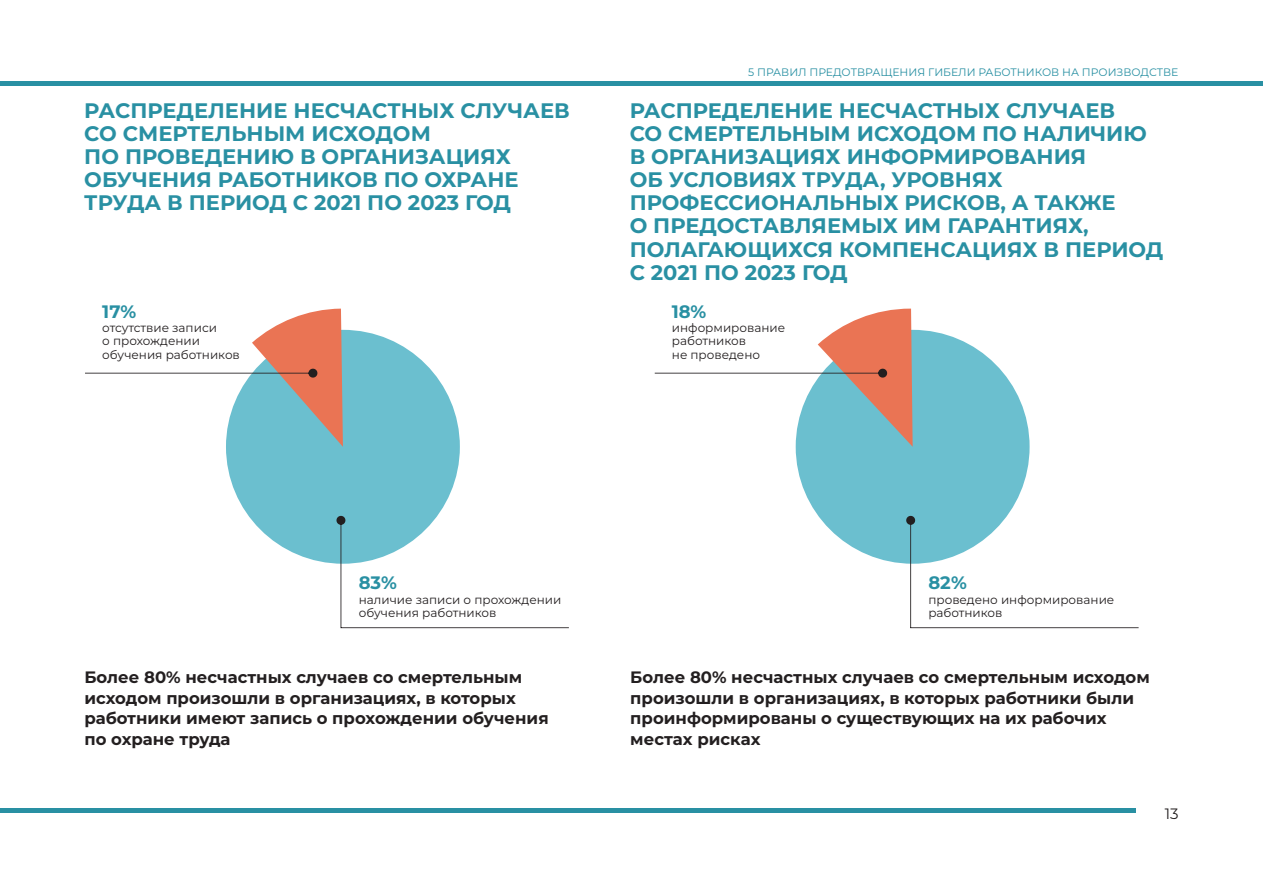
<style>
.page{position:relative;width:1263px;height:893px;background:#fff}
.page>*{position:absolute;margin:0;border:0;box-sizing:border-box;transform-origin:0 0}
.t1{font:700 21px/23.1px "Montserrat";color:#2990a3}
.t2{font:700 18px "Montserrat";color:#2990a3}
.t3{font:700 16.5px/20.5px "Montserrat";color:#231f20}
.t4{font:15px "Montserrat";color:#231f20}
.t5{font:12px/13.2px "Montserrat";color:#231f20}
.t6{font:10.8px "Montserrat";color:#2990a3}
</style>
<div class="page">
<hr style="left:0;top:81px;width:1263px;height:4px;background:#2990a3">
<hr style="left:0;top:808px;width:1135px;height:4px;background:#2990a3">
<div style="left:226px;top:330px;width:234px;height:234px;background:#6bbfcf;border-radius:50%"></div>
<svg style="left:336px;top:516px;width:233px;height:112px"></svg>
<svg style="left:85px;top:309px;width:258px;height:138px"></svg>
<div style="left:796px;top:330px;width:233px;height:234px;background:#6bbfcf;border-radius:50%"></div>
<svg style="left:906px;top:516px;width:232px;height:112px"></svg>
<svg style="left:655px;top:309px;width:258px;height:138px"></svg>
<p class="t6" style="left:748px;top:65px;width:432px">5 ПРАВИЛ ПРЕДОТВРАЩЕНИЯ ГИБЕЛИ РАБОТНИКОВ НА ПРОИЗВОДСТВЕ</p>
<p class="t1" style="left:84px;top:98px;width:487px">РАСПРЕДЕЛЕНИЕ НЕСЧАСТНЫХ СЛУЧАЕВ<br>СО СМЕРТЕЛЬНЫМ ИСХОДОМ<br>ПО ПРОВЕДЕНИЮ В ОРГАНИЗАЦИЯХ<br>ОБУЧЕНИЯ РАБОТНИКОВ ПО ОХРАНЕ<br>ТРУДА В ПЕРИОД С 2021 ПО 2023 ГОД</p>
<p class="t1" style="left:630px;top:98px;width:535px">РАСПРЕДЕЛЕНИЕ НЕСЧАСТНЫХ СЛУЧАЕВ<br>СО СМЕРТЕЛЬНЫМ ИСХОДОМ ПО НАЛИЧИЮ<br>В ОРГАНИЗАЦИЯХ ИНФОРМИРОВАНИЯ<br>ОБ УСЛОВИЯХ ТРУДА, УРОВНЯХ<br>ПРОФЕССИОНАЛЬНЫХ РИСКОВ, А ТАКЖЕ<br>О ПРЕДОСТАВЛЯЕМЫХ ИМ ГАРАНТИЯХ,<br>ПОЛАГАЮЩИХСЯ КОМПЕНСАЦИЯХ В ПЕРИОД<br>С 2021 ПО 2023 ГОД</p>
<p class="t2" style="left:102px;top:300px;width:36px">17%</p>
<p class="t5" style="left:102px;top:321px;width:139px">отсутствие записи<br>о прохождении обучения работников</p>
<p class="t2" style="left:672px;top:300px;width:36px">18%</p>
<p class="t5" style="left:672px;top:321px;width:115px">информирование работников<br>не проведено</p>
<p class="t2" style="left:359px;top:572px;width:40px">83%</p>
<p class="t5" style="left:359px;top:593px;width:204px">наличие записи о прохождении обучения работников</p>
<p class="t3" style="left:84px;top:667px;width:466px">Более 80% несчастных случаев со смертельным исходом произошли в организациях, в которых работники имеют запись о прохождении обучения по охране труда</p>
<p class="t2" style="left:928px;top:572px;width:40px">82%</p>
<p class="t5" style="left:928px;top:593px;width:187px">проведено информирование работников</p>
<p class="t3" style="left:630px;top:667px;width:521px">Более 80% несчастных случаев со смертельным исходом произошли в организациях, в которых работники были проинформированы о существующих на их рабочих местах рисках</p>
<p class="t4" style="left:1165px;top:804px;width:15px">13</p>
</div>
